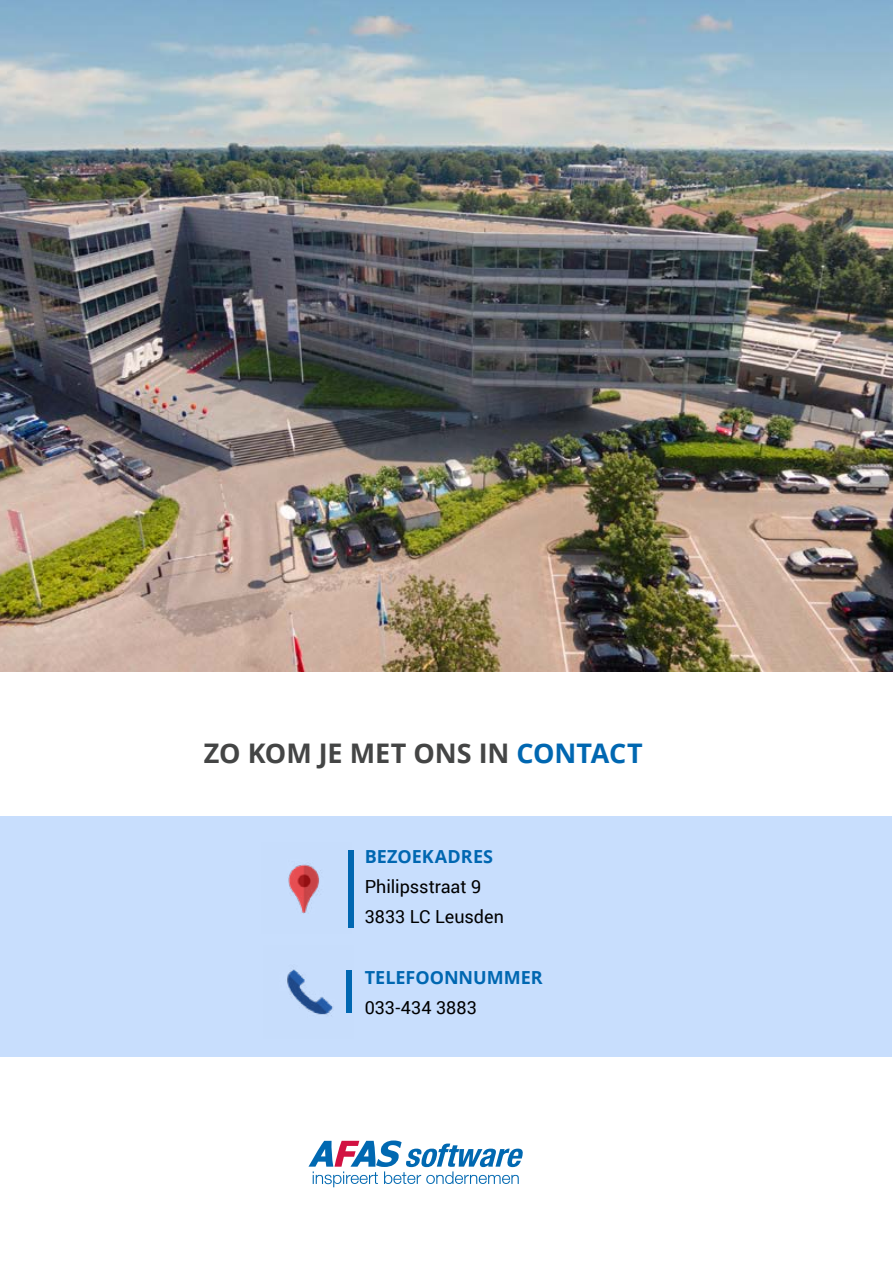
<style>
.page{position:relative;width:893px;height:1263px;background:#fff}
.page>*{position:absolute;margin:0;border:0;box-sizing:border-box;transform-origin:0 0}
.t1{font:700 27px "Open Sans";letter-spacing:-.005em;color:#444545}
.t2{font:18px/30px "Roboto";color:#000}
.t3{font:700 18px "Open Sans";color:#0067b1}
.s1{color:#0067b1}
</style>
<div class="page">
<img style="left:0;top:0;width:893px;height:672px">
<div style="left:0;top:816px;width:891px;height:240px;background:#c8defd"></div>
<img style="left:288px;top:864px;width:33px;height:50px">
<img style="left:287px;top:969px;width:65px;height:47px">
<svg style="left:308px;top:1140px;width:215px;height:47px"></svg>
<div style="left:348px;top:850px;width:5px;height:78px;background:#0067b1"></div>
<div style="left:346px;top:971px;width:5px;height:42px;background:#0067b1"></div>
<h1 class="t1" style="left:204px;top:734px;width:440px">ZO KOM JE MET ONS IN <span class="s1">CONTACT</span></h1>
<p class="t3" style="left:365px;top:844px;width:130px">BEZOEKADRES</p>
<p class="t2" style="left:365px;top:871px;width:141px">Philipsstraat 9<br>3833 LC Leusden</p>
<p class="t3" style="left:365px;top:964px;width:180px">TELEFOONNUMMER</p>
<p class="t2" style="left:365px;top:992px;width:114px">033-434 3883</p>
</div>
